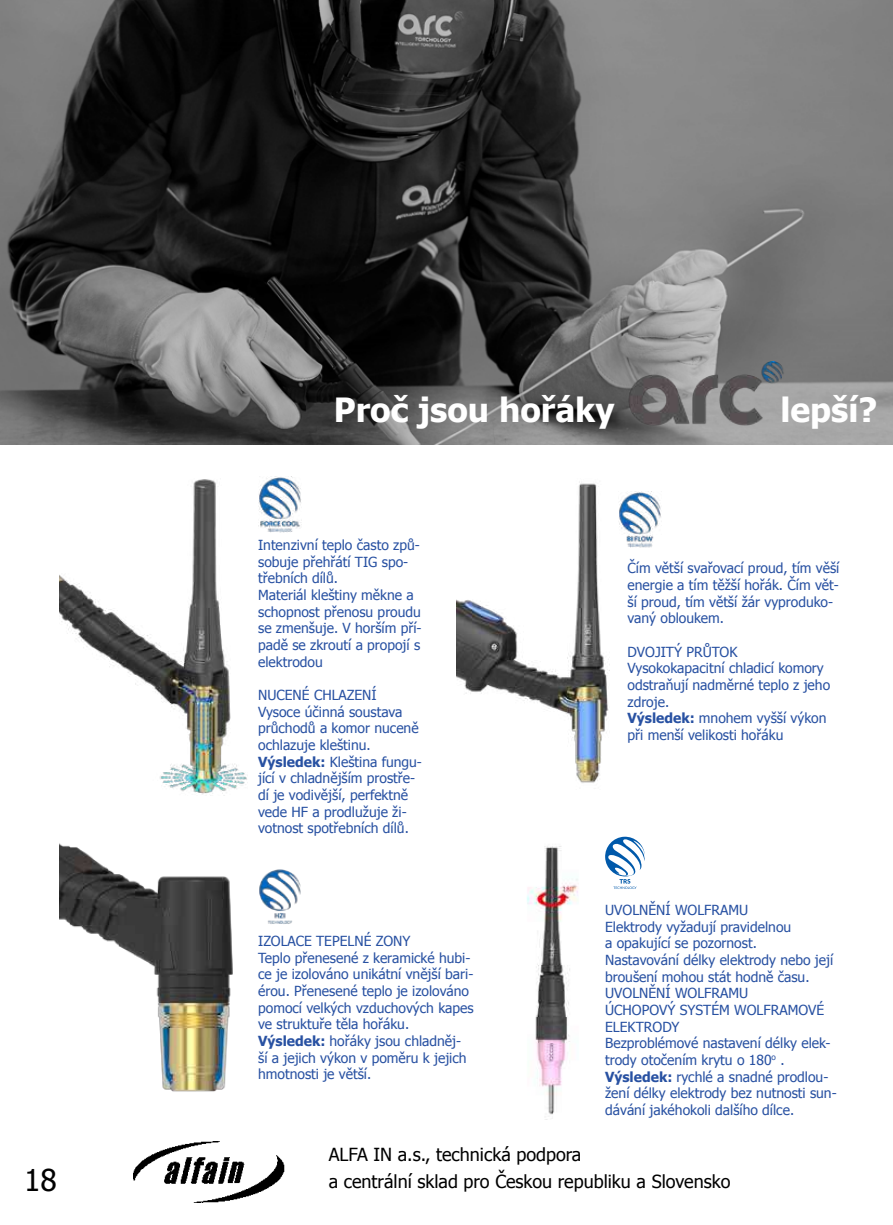
<style>
.page{position:relative;width:893px;height:1225px;background:#fff}
.page>*{position:absolute;margin:0;border:0;box-sizing:border-box;transform-origin:0 0}
.t1{font:700 33.3px "Tahoma";color:#fff}
.t2{font:30px "Tahoma";color:#000}
.t3{font:18px/27px "Tahoma";color:#000}
.t4{font:13.95px/16.6px "Tahoma";color:#2851a2}
.s1{font-weight:700}
</style>
<div class="page">
<img style="left:133px;top:1141px;width:152px;height:61px">
<img style="left:0;top:0;width:893px;height:445px">
<img style="left:626px;top:361px;width:181px;height:66px">
<img style="left:59px;top:479px;width:212px;height:316px">
<img style="left:258px;top:476px;width:44px;height:56px">
<img style="left:457px;top:481px;width:193px;height:302px">
<img style="left:618px;top:491px;width:43px;height:56px">
<img style="left:59px;top:843px;width:174px;height:249px">
<img style="left:259px;top:869px;width:42px;height:55px">
<svg style="left:605px;top:836px;width:40px;height:53px"></svg>
<img style="left:527px;top:846px;width:51px;height:269px">
<h2 class="t2" style="left:24px;top:1159px;width:34px">18</h2>
<h1 class="t1" style="left:334px;top:386px;width:282px">Proč jsou hořáky</h1>
<h1 class="t1" style="left:780px;top:386px;width:98px">lepší?</h1>
<p class="t4" style="left:258px;top:536px;width:165px">Intenzivní teplo často způ&shy;sobuje přehřátí TIG spo&shy;třebních dílů.<br>Materiál kleštiny měkne a schopnost přenosu proudu se zmenšuje. V horším pří&shy;padě se zkroutí a propojí s elektrodou</p>
<p class="t4" style="left:258px;top:686px;width:28px">NUCEN</p>
<p class="t4" style="left:302px;top:686px;width:22px">É CHLA</p>
<p class="t4" style="left:258px;top:686px;width:165px;text-indent:89px">ZENÍ<br>Vysoce účinná soustava průchodů a komor nuceně ochlazuje kleštinu.<br><span class="s1">Výsledek:</span> Kleština fungu&shy;jící v chladnějším prostře&shy;dí je vodivější, perfektně vede HF a prodlužuje ži&shy;votnost spotřebních dílů.</p>
<p class="t4" style="left:258px;top:932px;width:217px;text-indent:58px">TEPELN É ZONY<br>Teplo přenesené z keramické hubi&shy;ce je izolováno unikátní vnější bari&shy;érou. Přenesené teplo je izolováno pomocí velkých vzduchových kapes ve struktuře těla hořáku.<br><span class="s1">Výsledek:</span> hořáky jsou chladněj&shy;ší a jejich výkon v poměru k jejich hmotnosti je větší.</p>
<p class="t4" style="left:258px;top:932px;width:22px">IZOLACE</p>
<p class="t4" style="left:628px;top:559px;width:213px">Čím větší svařovací proud, tím věší energie a tím těžší hořák. Čím vět&shy;ší proud, tím větší žár vyproduko&shy;vaný obloukem.</p>
<p class="t4" style="left:628px;top:642px;width:204px">DVOJITÝ PRŮTOK<br>Vysokokapacitní chladicí komory odstraňují nadměrné teplo z jeho zdroje.<br><span class="s1">Výsledek:</span> mnohem vyšší výkon při menší velikosti hořáku</p>
<p class="t4" style="left:605px;top:901px;width:230px">UVOLNĚNÍ WOLFRAMU<br>Elektrody vyžadují pravidelnou<br>a opakující se pozornost.<br>Nastavování délky elektrody nebo její broušení mohou stát hodně času.<br>UVOLNĚNÍ WOLFRAMU<br>ÚCHO</p>
<p class="t4" style="left:642px;top:1001px;width:18px">POVÝ</p>
<p class="t4" style="left:680px;top:1001px;width:146px">SYSTÉM WOLFRAMOVÉ</p>
<p class="t4" style="left:605px;top:1017px;width:233px">ELE KTRODY<br>Bezproblémové nastavení délky elek&shy;trody otočením krytu o 180<sup>o</sup> .<br><span class="s1">Výsledek:</span> rychlé a snadné prodlou&shy;žení délky elektrody bez nutnosti sun&shy;dávání jakéhokoli dalšího dílce.</p>
<p class="t3" style="left:329px;top:1140px;width:403px">ALFA IN a.s., technická podpora<br>a centrální sklad pro Českou republiku a Slovensko</p>
</div>
